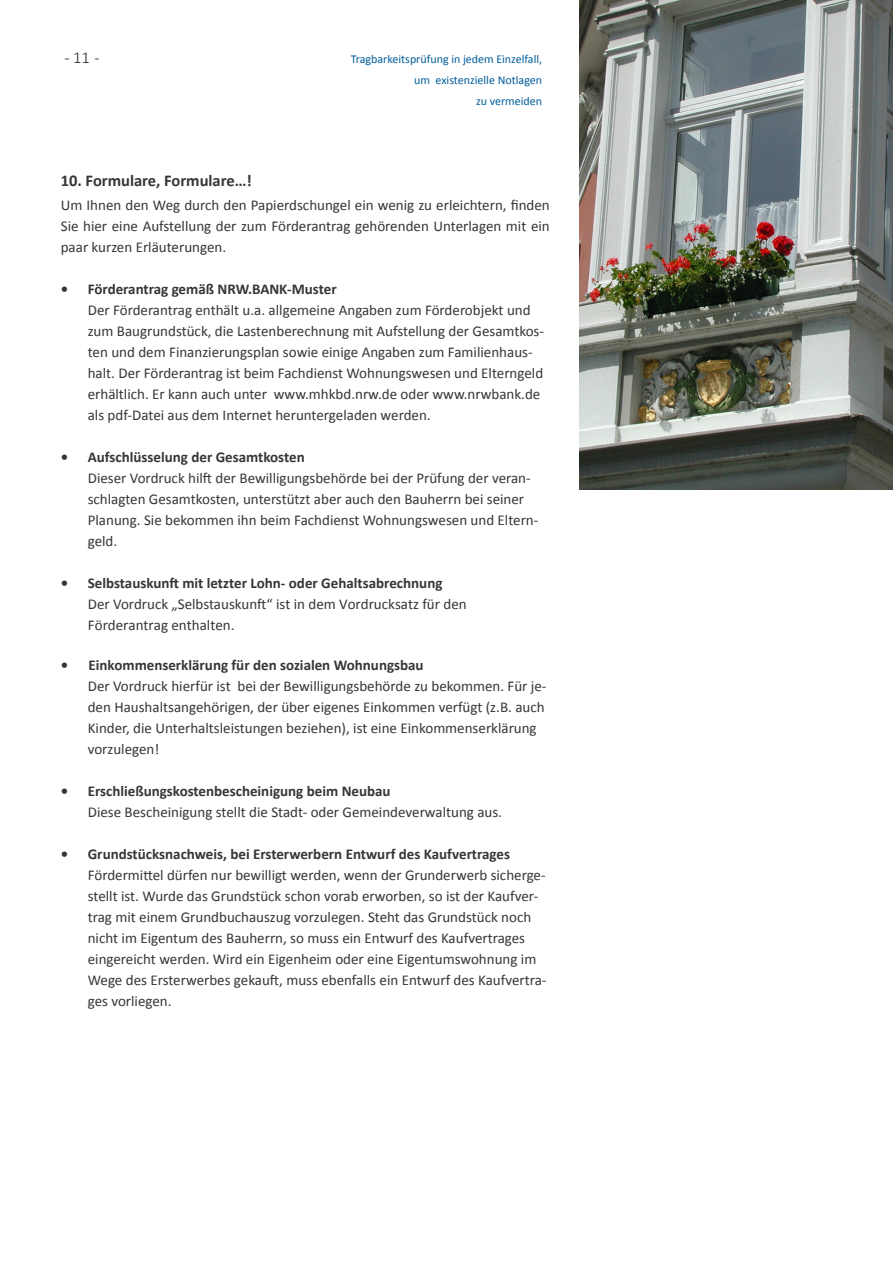
<style>
.page{position:relative;width:893px;height:1263px;background:#fff}
.page>*{position:absolute;margin:0;border:0;box-sizing:border-box;transform-origin:0 0}
.t1{font:700 16.5px "Calibri";color:#373535}
.Fließtext_Auszeichnu{font:300 16.5px "Calibri";color:#231f20}
.t2{font:15px/21px "Calibri";color:#373535}
.Bildunterschrift_Mar{font:12px/21px "Calibri";color:#005d9c;text-align:right}
.s1{font-weight:700}
</style>
<div class="page">
<img style="left:579px;top:0;width:314px;height:489px">
<p class="Fließtext_Auszeichnu" style="left:64px;top:47px;width:37px">- 11 -</p>
<p class="Bildunterschrift_Mar" style="left:351px;top:49px;width:193px">Tragbarkeitsprüfung in jedem Einzelfall, um existenzielle Notlagen</p>
<p class="Bildunterschrift_Mar" style="left:476px;top:91px;width:68px">zu vermeiden</p>
<p class="t1" style="left:61px;top:170px;width:193px">10. Formulare, Formulare…!</p>
<p class="t2" style="left:61px;top:195px;width:490px;text-align:justify">Um Ihnen den Weg durch den Papierdschungel ein wenig zu erleichtern, finden Sie hier eine Aufstellung der zum Förderantrag gehörenden Unterlagen mit ein paar kurzen Erläuterungen.</p>
<p class="t2" style="left:88px;top:279px;width:458px;text-indent:-27px"><span class="s1">• Förderantrag gemäß NRW.BANK-Muster<br></span>Der Förderantrag enthält u.a. allgemeine Angaben zum Förderobjekt und zum Baugrundstück, die Lastenberechnung mit Aufstellung der Gesamtkos&shy;ten und dem Finanzierungsplan sowie einige Angaben zum Familienhaus&shy;halt. Der Förderantrag ist beim Fachdienst Wohnungswesen und Elterngeld erhältlich. Er kann auch unter www.mhkbd.nrw.de oder www.nrwbank.de als pdf-Datei aus dem Internet heruntergeladen werden.</p>
<p class="t2" style="left:88px;top:447px;width:452px;text-indent:-27px"><span class="s1">• Aufschlüsselung der Gesamtkosten<br></span>Dieser Vordruck hilft der Bewilligungsbehörde bei der Prüfung der veran&shy;schlagten Gesamtkosten, unterstützt aber auch den Bauherrn bei seiner Planung. Sie bekommen ihn beim Fachdienst Wohnungswesen und Eltern&shy;geld.</p>
<p class="t2" style="left:88px;top:573px;width:380px;text-indent:-27px"><span class="s1">• Selbstauskunft mit letzter Lohn- oder Gehaltsabrechnung<br></span>Der Vordruck „Selbstauskunft“ ist in dem Vordrucksatz für den<br>Förderantrag enthalten.</p>
<p class="t2" style="left:88px;top:655px;width:460px;text-indent:-27px"><span class="s1">• Einkommenserklärung für den sozialen Wohnungsbau<br></span>Der Vordruck hierfür ist bei der Bewilligungsbehörde zu bekommen. Für je&shy;den Haushaltsangehörigen, der über eigenes Einkommen verfügt (z.B. auch Kinder, die Unterhaltsleistungen beziehen), ist eine Einkommenserklärung vorzulegen!</p>
<p class="t2" style="left:88px;top:781px;width:416px;text-indent:-27px"><span class="s1">• Erschließungskostenbescheinigung beim Neubau<br></span>Diese Bescheinigung stellt die Stadt- oder Gemeindeverwaltung aus.</p>
<p class="t2" style="left:88px;top:844px;width:460px;text-indent:-27px"><span class="s1">• Grundstücksnachweis, bei Ersterwerbern Entwurf des Kaufvertrages </span>Fördermittel dürfen nur bewilligt werden, wenn der Grunderwerb sicherge&shy;stellt ist. Wurde das Grundstück schon vorab erworben, so ist der Kaufver&shy;trag mit einem Grundbuchauszug vorzulegen. Steht das Grundstück noch nicht im Eigentum des Bauherrn, so muss ein Entwurf des Kaufvertrages eingereicht werden. Wird ein Eigenheim oder eine Eigentumswohnung im Wege des Ersterwerbes gekauft, muss ebenfalls ein Entwurf des Kaufvertra&shy;ges vorliegen.</p>
</div>
